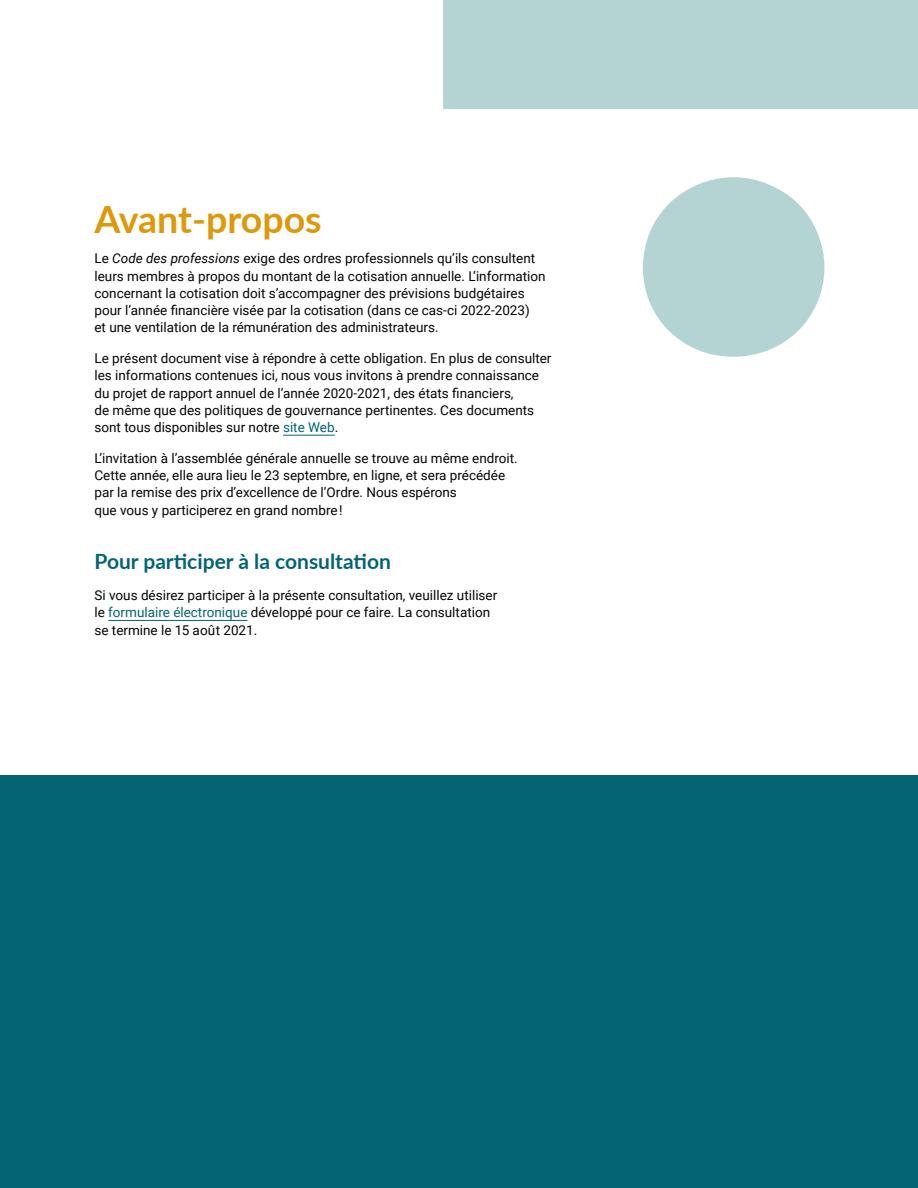
<style>
.page{position:relative;width:918px;height:1188px;background:#fff}
.page>*{position:absolute;margin:0;border:0;box-sizing:border-box;transform-origin:0 0}
.t1{font:700 1193.1px "Lato";color:#b3d4d2}
.t2{font:700 37.5px "Lato";color:#dd990b}
.t3{font:700 21px "Lato";color:#046474}
.t4{font:13.5px/17.2px "Roboto";color:#040505}
.s1{font-style:italic}
.s2{color:#046474}
</style>
<div class="page">
<hr style="left:283px;top:435px;width:52px;height:1px;background:#046474">
<hr style="left:108px;top:620px;width:140px;height:1px;background:#046474">
<div style="left:0;top:775px;width:918px;height:413px;background:#046474"></div>
<h1 class="t1" style="left:388px;top:-857px;width:694px">÷</h1>
<h2 class="t2" style="left:94px;top:191px;width:229px">Avant-propos</h2>
<p class="t4" style="left:94px;top:250px;width:453px">Le <span class="s1">Code des professions</span> exige des ordres professionnels qu’ils consultent leurs membres à propos du montant de la cotisation annuelle. L’information concernant la cotisation doit s’accompagner des prévisions budgétaires pour l’année financière visée par la cotisation (dans ce cas-ci 2022-2023)<br>et une ventilation de la rémunération des administrateurs.</p>
<p class="t4" style="left:94px;top:349px;width:459px">Le présent document vise à répondre à cette obligation. En plus de consulter les informations contenues ici, nous vous invitons à prendre connaissance du projet de rapport annuel de l’année 2020-2021, des états financiers,<br>de même que des politiques de gouvernance pertinentes. Ces documents sont tous disponibles sur notre <span class="s2">site Web</span>.</p>
<p class="t4" style="left:94px;top:449px;width:425px">L’invitation à l’assemblée générale annuelle se trouve au même endroit.<br>Cette année, elle aura lieu le 23 septembre, en ligne, et sera précédée par la remise des prix d’excellence de l’Ordre. Nous espérons<br>que vous y participerez en grand nombre !</p>
<h3 class="t3" style="left:94px;top:546px;width:298px">Pour participer à la consultation</h3>
<p class="t4" style="left:94px;top:586px;width:404px">Si vous désirez participer à la présente consultation, veuillez utiliser le <span class="s2">formulaire électronique</span> développé pour ce faire. La consultation se termine le 15 août 2021.</p>
</div>
